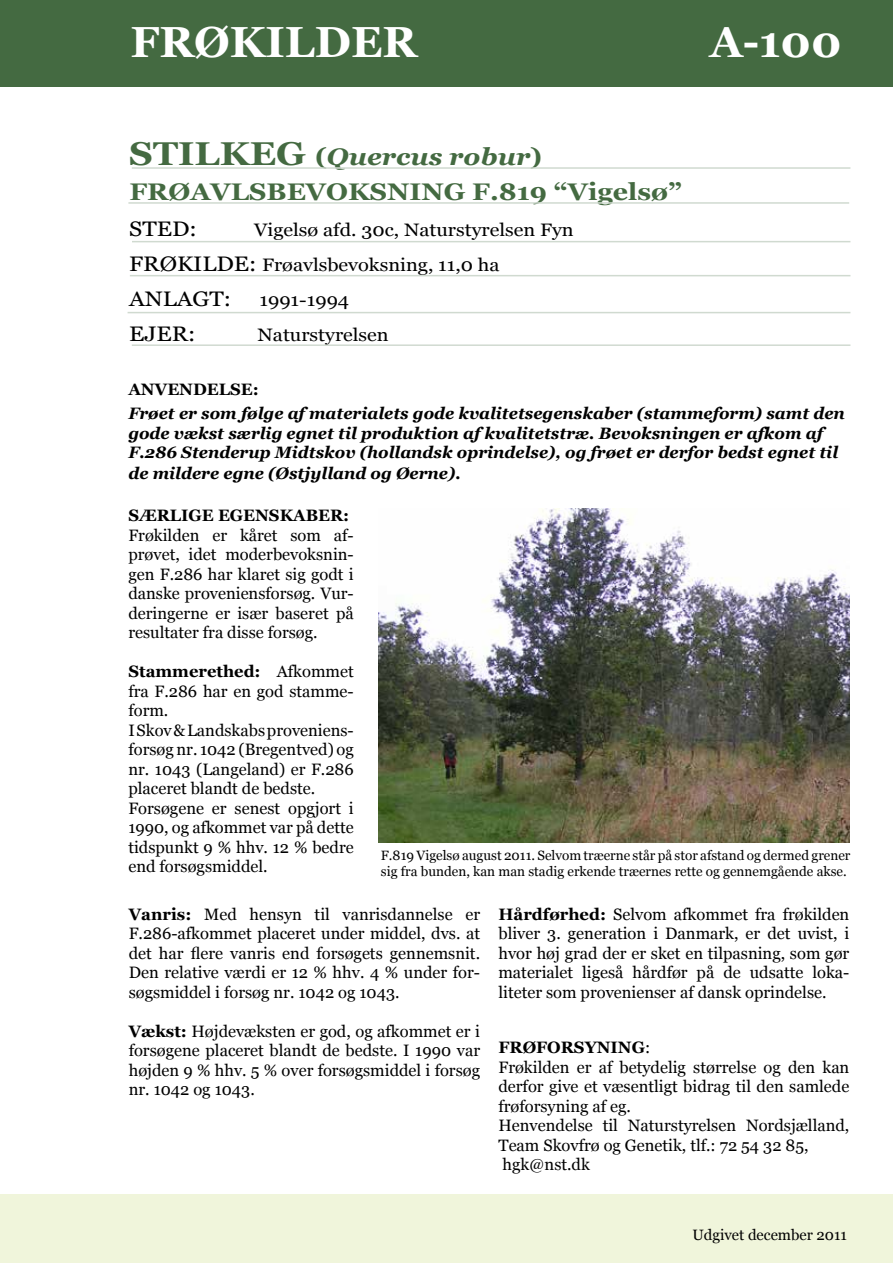
<style>
.page{position:relative;width:893px;height:1263px;background:#fff}
.page>*{position:absolute;margin:0;border:0;box-sizing:border-box;transform-origin:0 0}
.t1{font:700 43.5px "Georgia";color:#fff}
.t2{font:700 24px/35.1px "Georgia";color:#446a41;scale:1.11 1}
.t3{font:21px "Georgia";color:#000;scale:1.11 1}
.t4{font:18px/35.1px "Georgia";color:#000;scale:1.11 1}
.t5{font:16.5px/19.5px "Georgia";color:#000;text-align:justify}
.t6{font:italic 700 16.5px/19.5px "Georgia";color:#000}
.t7{font:700 16.5px "Georgia";color:#000}
.t8{font:15px "Georgia";color:#000}
.t9{font:13.5px/16.5px "Georgia";color:#000}
.s1{font-size:33px}
.s2{font-style:italic}
.s3{font-size:21px}
.s4{font-weight:700}
</style>
<div class="page">
<div style="left:0;top:1194px;width:893px;height:69px;background:#f0f5db"></div>
<div style="left:0;top:0;width:893px;height:86px;background:#446a41"></div>
<hr style="left:132px;top:167px;width:718px;height:2px;background:#d0dad0">
<hr style="left:128px;top:202px;width:721px;height:2px;background:#d0dad0">
<hr style="left:132px;top:241px;width:718px;height:1px;background:#d0dad0">
<hr style="left:130px;top:275px;width:720px;height:1px;background:#d0dad0">
<hr style="left:128px;top:312px;width:722px;height:1px;background:#d0dad0">
<hr style="left:132px;top:344px;width:718px;height:2px;background:#d0dad0">
<img style="left:379px;top:509px;width:470px;height:334px">
<h1 class="t1" style="left:130px;top:14px;width:288px">frøkilder</h1>
<h1 class="t1" style="left:710px;top:14px;width:133px">A-100</h1>
<h2 class="t2" style="left:129px;top:139px;width:499px"><span class="s1">Stilkeg</span> (<span class="s2">Quercus robur</span>)<br>Frøavlsbevoksning F.819 “Vigelsø”</h2>
<p class="t3" style="left:129px;top:216px;width:62px">STED:</p>
<p class="t4" style="left:129px;top:212px;width:402px;text-indent:125px">Vigelsø afd. 30c, Naturstyrelsen Fyn <span class="s3">frøkilde :</span> Frøavlsbevoksning, 11,0 ha</p>
<p class="t3" style="left:129px;top:286px;width:93px">an lagt :</p>
<p class="t4" style="left:259px;top:282px;width:82px">1991-1994</p>
<p class="t3" style="left:129px;top:321px;width:61px">ejer:</p>
<p class="t4" style="left:258px;top:317px;width:120px">Naturstyrelsen</p>
<p class="t7" style="left:128px;top:379px;width:132px">ANVENDELSE:</p>
<p class="t6" style="left:128px;top:404px;width:718px">Frøet er som følge af materialets gode kvalitetsegenskaber (stammeform) samt den gode vækst særlig egnet til produktion af kvalitetstræ. Bevoksningen er afkom af<br>F.286 Stenderup Midtskov (hollandsk oprindelse), og frøet er derfor bedst egnet til</p>
<p class="t6" style="left:128px;top:464px;width:334px">de mildere egne (Østjylland og Øerne).</p>
<p class="t7" style="left:128px;top:505px;width:222px">SÆRLIGE EGENSKABER:</p>
<p class="t5" style="left:128px;top:526px;width:227px">Frøkilden er kåret som af&shy;prøvet, idet moderbevoksnin&shy;gen F.286 har klaret sig godt i danske proveniensforsøg. Vur&shy;deringerne er især baseret på resultater fra disse forsøg.</p>
<p class="t5" style="left:128px;top:662px;width:227px;text-align:left"><span class="s4">Stammerethed:</span> Afkommet fra F.286 har en god stamme&shy;form.<br>I Skov &amp; Landskabs proveniens&shy;forsøg nr. 1042 (Bregentved) og nr. 1043 (Langeland) er F.286 placeret blandt de bedste.<br>Forsøgene er senest opgjort i<br>1990, og afkommet var på dette tidspunkt 9 % hhv. 12 % bedre end forsøgsmiddel.</p>
<p class="t5" style="left:129px;top:904px;width:353px"><span class="s4">Vanris:</span> Med hensyn til vanrisdannelse er F.286-afkommet placeret under middel, dvs. at det har flere vanris end forsøgets gennemsnit.<br>Den relative værdi er 12 % hhv. 4 % under for&shy;søgsmiddel i forsøg nr. 1042 og 1043.</p>
<p class="t5" style="left:129px;top:1021px;width:353px"><span class="s4">Vækst:</span> Højdevæksten er god, og afkommet er i forsøgene placeret blandt de bedste. I 1990 var højden 9 % hhv. 5 % over forsøgsmiddel i forsøg nr. 1042 og 1043.</p>
<p class="t9" style="left:381px;top:847px;width:471px">F.819 Vigelsø august 2011. Selvom træerne står på stor afstand og dermed grener sig fra bunden, kan man stadig erkende træernes rette og gennemgående akse.</p>
<p class="t5" style="left:498px;top:904px;width:352px"><span class="s4">Hårdførhed:</span> Selvom afkommet fra frøkilden bliver 3. generation i Danmark, er det uvist, i hvor høj grad der er sket en tilpasning, som gør materialet ligeså hårdfør på de udsatte loka&shy;liteter som provenienser af dansk oprindelse.</p>
<p class="t5" style="left:498px;top:1038px;width:352px;text-align:left"><span class="s4">FRØFORSYNING</span>:<br>Frøkilden er af betydelig størrelse og den kan derfor give et væsentligt bidrag til den samlede frøforsyning af eg.<br>Henvendelse til Naturstyrelsen Nordsjælland, Team Skovfrø og Genetik, tlf.: 72 54 32 85, hgk@nst.dk</p>
<p class="t8" style="left:692px;top:1226px;width:156px">Udgivet december 2011</p>
</div>
